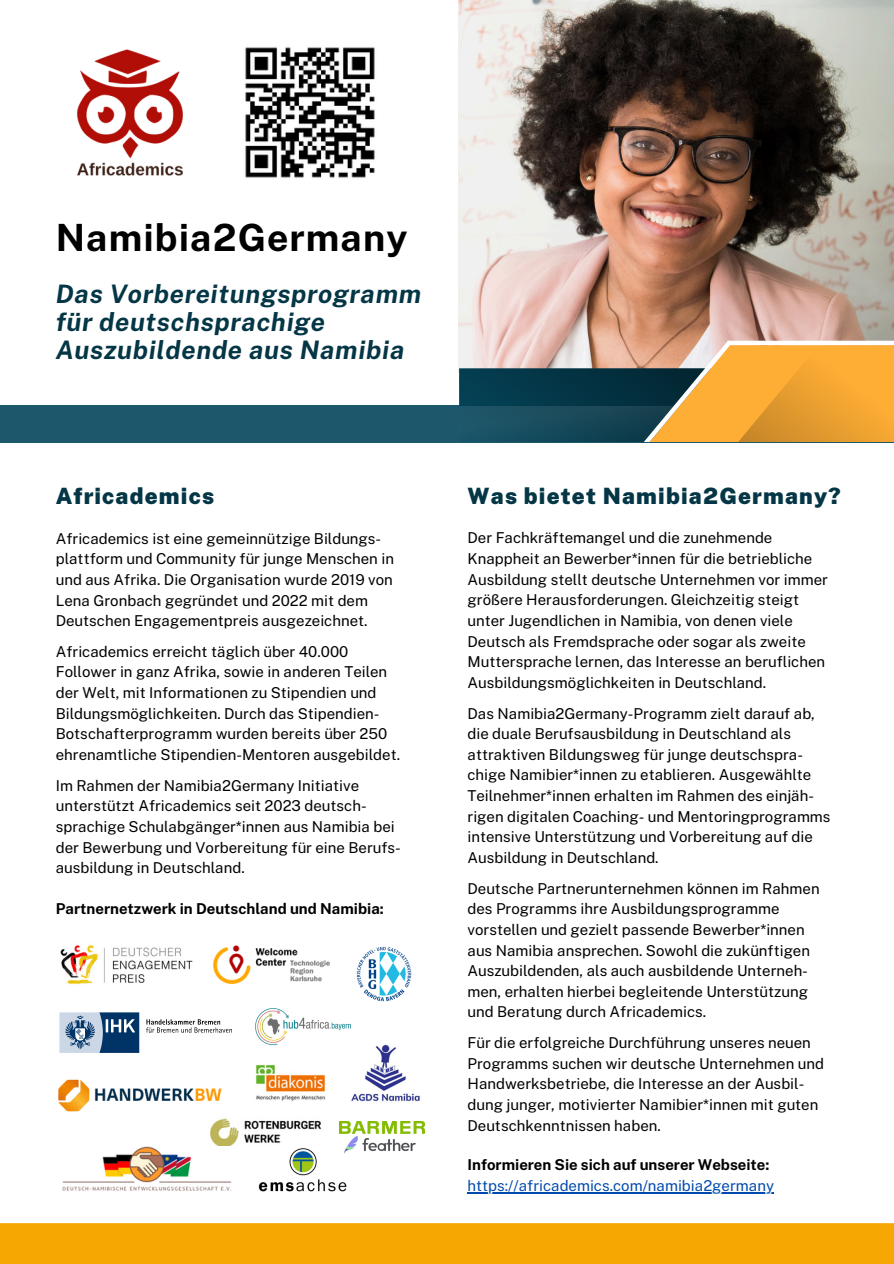
<style>
.page{position:relative;width:894px;height:1264px;background:#fff}
.page>*{position:absolute;margin:0;border:0;box-sizing:border-box;transform-origin:0 0}
.t1{font:700 37.5px "Public Sans";letter-spacing:.03em;color:#000}
.t2{font:italic 700 25.5px/28.2px "Public Sans";letter-spacing:.03em;color:#043646}
.t3{font:900 22.5px "Public Sans";letter-spacing:.05em;color:#043646}
.t4{font:15px/20.5px "Public Sans";color:#000}
.t5{font:700 15px "Public Sans";color:#000}
.t6{font:15px "Public Sans";color:#004aad}
</style>
<div class="page">
<div style="left:0;top:1223px;width:893px;height:40px;background:#f7a702"></div>
<img style="left:458px;top:0;width:435px;height:372px">
<img style="left:77px;top:49px;width:106px;height:127px">
<img style="left:60px;top:945px;width:133px;height:39px">
<div style="left:0;top:405px;width:893px;height:37px;background:#1c576b"></div>
<svg style="left:459px;top:341px;width:434px;height:101px;background:#9f8858"></svg>
<img style="left:245px;top:47px;width:130px;height:131px">
<img style="left:356px;top:946px;width:56px;height:56px">
<img style="left:213px;top:945px;width:116px;height:38px">
<img style="left:210px;top:1120px;width:111px;height:26px">
<img style="left:258px;top:1148px;width:89px;height:43px">
<img style="left:255px;top:1008px;width:96px;height:37px">
<img style="left:62px;top:1146px;width:169px;height:45px">
<img style="left:256px;top:1065px;width:70px;height:35px">
<img style="left:350px;top:1042px;width:70px;height:58px">
<svg style="left:146px;top:1019px;width:86px;height:13px"></svg>
<svg style="left:59px;top:1012px;width:80px;height:40px;background:#6886a6"></svg>
<img style="left:339px;top:1121px;width:85px;height:36px">
<img style="left:58px;top:1079px;width:178px;height:46px">
<hr style="left:467px;top:1191px;width:306px;height:2px;background:#004aad">
<h3 class="t1" style="left:56px;top:215px;width:353px">Namibia2Germany</h3>
<p class="t2" style="left:56px;top:279px;width:367px">Das Vorbereitungsprogramm für deutschsprachige<br>Auszubildende aus Namibia</p>
<p class="t3" style="left:56px;top:482px;width:160px">Africademics</p>
<p class="t4" style="left:56px;top:528px;width:339px">Africademics ist eine gemeinnützige Bildungs&shy;plattform und Community für junge Menschen in und aus Afrika. Die Organisation wurde 2019 von Lena Gronbach gegründet und 2022 mit dem Deutschen Engagementpreis ausgezeichnet.</p>
<h1 class="t4" style="left:56px;top:641px;width:346px">Africademics erreicht täglich über 40.000<br>Follower in ganz Afrika, sowie in anderen Teilen der Welt, mit Informationen zu Stipendien und Bildungsmöglichkeiten. Durch das Stipendien-Botschafterprogramm wurden bereits über 250 ehrenamtliche Stipendien-Mentoren ausgebildet.</h1>
<h2 class="t4" style="left:56px;top:775px;width:346px">Im Rahmen der Namibia2Germany Initiative unterstützt Africademics seit 2023 deutsch&shy;sprachige Schulabgänger*innen aus Namibia bei der Bewerbung und Vorbereitung für eine Berufs&shy;ausbildung in Deutschland.</h2>
<p class="t5" style="left:56px;top:900px;width:329px">Partnernetzwerk in Deutschland und Namibia:</p>
<h3 class="t3" style="left:467px;top:482px;width:374px">Was bietet Namibia2Germany?</h3>
<p class="t4" style="left:467px;top:528px;width:362px">Der Fachkräftemangel und die zunehmende Knappheit an Bewerber*innen für die betriebliche Ausbildung stellt deutsche Unternehmen vor immer größere Herausforderungen. Gleichzeitig steigt unter Jugendlichen in Namibia, von denen viele Deutsch als Fremdsprache oder sogar als zweite Muttersprache lernen, das Interesse an beruflichen Ausbildungsmöglichkeiten in Deutschland.</p>
<p class="t4" style="left:467px;top:703px;width:364px">Das Namibia2Germany-Programm zielt darauf ab, die duale Berufsausbildung in Deutschland als attraktiven Bildungsweg für junge deutschspra&shy;chige Namibier*innen zu etablieren. Ausgewählte Teilnehmer*innen erhalten im Rahmen des einjäh&shy;rigen digitalen Coaching- und Mentoringprogramms intensive Unterstützung und Vorbereitung auf die Ausbildung in Deutschland.</p>
<p class="t4" style="left:467px;top:878px;width:353px">Deutsche Partnerunternehmen können im Rahmen des Programms ihre Ausbildungsprogramme vorstellen und gezielt passende Bewerber*innen aus Namibia ansprechen. Sowohl die zukünftigen Auszubildenden, als auch ausbildende Unterneh&shy;men, erhalten hierbei begleitende Unterstützung und Beratung durch Africademics.</p>
<h4 class="t4" style="left:467px;top:1032px;width:358px">Für die erfolgreiche Durchführung unseres neuen Programms suchen wir deutsche Unternehmen und Handwerksbetriebe, die Interesse an der Ausbil&shy;dung junger, motivierter Namibier*innen mit guten Deutschkenntnissen haben.</h4>
<p class="t5" style="left:467px;top:1155px;width:303px">Informieren Sie sich auf unserer Webseite:</p>
<p class="t6" style="left:467px;top:1176px;width:308px">https://africademics.com/namibia2germany</p>
</div>
